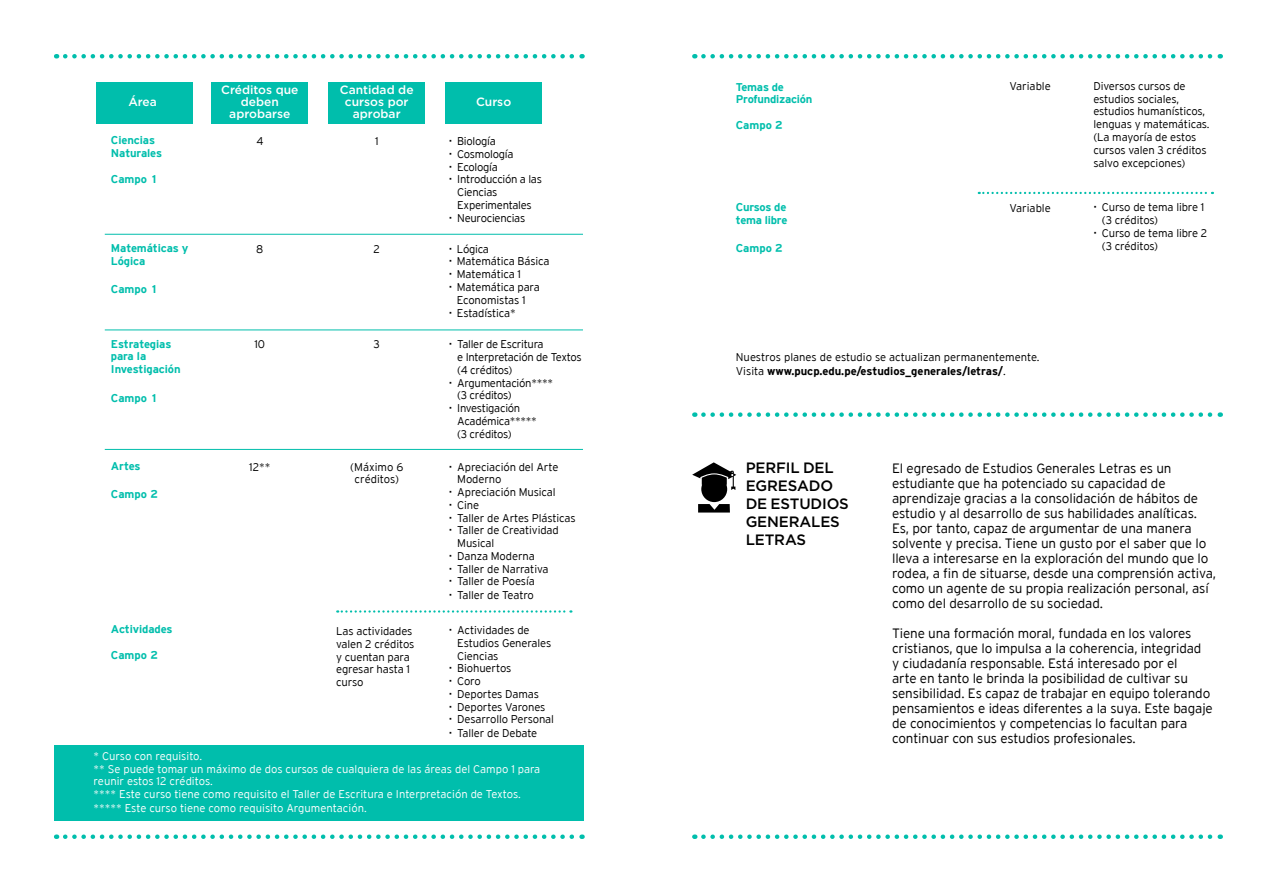
<style>
.page{position:relative;width:1276px;height:893px;background:#fff}
.page>*{position:absolute;margin:0;border:0;box-sizing:border-box;transform-origin:0 0}
.t1{font:500 15px/18px "Gotham";letter-spacing:-.01em;color:#000}
.t2{font:300 13.5px/15px "Interstate";letter-spacing:-.01em;color:#000}
.t3{font:500 12px/12px "Gotham";color:#fff;text-align:center}
.t4{font:300 11.25px/12.9px "Interstate";letter-spacing:-.01em;color:#000}
.t5{font:300 11.25px/12.8px "Interstate";color:#fff}
.t6{font:700 11.25px/12.8px "Interstate";letter-spacing:-.01em;color:#00beac}
.s1{font-weight:700}
</style>
<div class="page">
<svg style="left:65px;top:54px;width:517px;height:5px"></svg>
<svg style="left:65px;top:834px;width:517px;height:5px"></svg>
<svg style="left:703px;top:54px;width:517px;height:5px"></svg>
<svg style="left:703px;top:834px;width:517px;height:5px"></svg>
<svg style="left:703px;top:412px;width:517px;height:5px"></svg>
<svg style="left:978px;top:192px;width:235px;height:2px"></svg>
<hr style="left:105px;top:234px;width:478px;height:1px;background:#00beac">
<hr style="left:105px;top:330px;width:478px;height:1px;background:#00beac">
<hr style="left:105px;top:449px;width:478px;height:1px;background:#00beac">
<div style="left:96px;top:82px;width:96px;height:42px;background:#00beac"></div>
<div style="left:211px;top:82px;width:97px;height:42px;background:#00beac"></div>
<div style="left:328px;top:82px;width:97px;height:42px;background:#00beac"></div>
<div style="left:445px;top:82px;width:97px;height:42px;background:#00beac"></div>
<svg style="left:692px;top:462px;width:44px;height:51px"></svg>
<div style="left:54px;top:745px;width:530px;height:76px;background:#00beac"></div>
<svg style="left:337px;top:610px;width:234px;height:3px"></svg>
<p class="t3" style="left:128px;top:96px;width:30px">Área</p>
<p class="t3" style="left:221px;top:84px;width:79px">Créditos que deben aprobarse</p>
<p class="t3" style="left:340px;top:83px;width:75px">Cantidad de cursos por aprobar</p>
<p class="t3" style="left:476px;top:96px;width:37px">Curso</p>
<p class="t6" style="left:111px;top:134px;width:53px">Ciencias<br>Naturales</p>
<p class="t6" style="left:111px;top:172px;width:48px">Campo 1</p>
<p class="t4" style="left:256px;top:135px;width:9px">4</p>
<p class="t4" style="left:375px;top:135px;width:5px">1</p>
<p class="t4" style="left:457px;top:135px;width:86px">Biología<br>Cosmología<br>Ecología<br>Introducción a las<br>Ciencias<br>Experimentales<br>Neurociencias</p>
<p class="t6" style="left:111px;top:242px;width:79px">Matemáticas y<br>Lógica</p>
<p class="t6" style="left:111px;top:283px;width:48px">Campo 1</p>
<p class="t4" style="left:256px;top:242px;width:9px">8</p>
<p class="t4" style="left:373px;top:242px;width:8px">2</p>
<p class="t4" style="left:457px;top:242px;width:94px">Lógica<br>Matemática Básica<br>Matemática 1<br>Matemática para<br>Economistas 1<br>Estadística*</p>
<p class="t6" style="left:111px;top:337px;width:71px">Estrategias para la<br>Investigación</p>
<p class="t6" style="left:111px;top:391px;width:48px">Campo 1</p>
<p class="t4" style="left:254px;top:338px;width:12px">10</p>
<p class="t4" style="left:373px;top:338px;width:8px">3</p>
<p class="t4" style="left:457px;top:338px;width:126px">Taller de Escritura<br>e Interpretación de Textos (4 créditos)<br>Argumentación****<br>(3 créditos)<br>Investigación<br>Académica*****<br>(3 créditos)</p>
<p class="t6" style="left:111px;top:459px;width:31px">Artes</p>
<p class="t6" style="left:111px;top:488px;width:48px">Campo 2</p>
<p class="t6" style="left:111px;top:623px;width:63px">Actividades</p>
<p class="t6" style="left:111px;top:649px;width:48px">Campo 2</p>
<p class="t4" style="left:249px;top:460px;width:23px">12**</p>
<p class="t4" style="left:350px;top:460px;width:55px;text-align:center">(Máximo 6 créditos)</p>
<p class="t4" style="left:457px;top:460px;width:120px">Apreciación del Arte<br>Moderno<br>Apreciación Musical<br>Cine<br>Taller de Artes Plásticas<br>Taller de Creatividad<br>Musical<br>Danza Moderna<br>Taller de Narrativa<br>Taller de Poesía<br>Taller de Teatro</p>
<p class="t4" style="left:336px;top:625px;width:80px">Las actividades valen 2 créditos y cuentan para egresar hasta 1 curso</p>
<p class="t4" style="left:457px;top:624px;width:98px">Actividades de<br>Estudios Generales<br>Ciencias<br>Biohuertos<br>Coro<br>Deportes Damas<br>Deportes Varones<br>Desarrollo Personal<br>Taller de Debate</p>
<p class="t5" style="left:94px;top:749px;width:448px">* Curso con requisito.<br>** Se puede tomar un máximo de dos cursos de cualquiera de las áreas del Campo 1 para reunir estos 12 créditos.<br>**** Este curso tiene como requisito el Taller de Escritura e Interpretación de Textos.</p>
<p class="t5" style="left:94px;top:802px;width:275px">***** Este curso tiene como requisito Argumentación.</p>
<p class="t6" style="left:736px;top:80px;width:78px">Temas de<br>Profundización</p>
<p class="t6" style="left:736px;top:118px;width:48px">Campo 2</p>
<p class="t4" style="left:1009px;top:80px;width:43px">Variable</p>
<p class="t4" style="left:1093px;top:79px;width:118px">Diversos cursos de estudios sociales, estudios humanísticos, lenguas y matemáticas. (La mayoría de estos cursos valen 3 créditos salvo excepciones)</p>
<p class="t6" style="left:736px;top:200px;width:53px">Cursos de tema libre</p>
<p class="t6" style="left:736px;top:242px;width:48px">Campo 2</p>
<p class="t4" style="left:1009px;top:201px;width:43px">Variable</p>
<p class="t4" style="left:1102px;top:201px;width:107px">Curso de tema libre 1 (3 créditos)<br>Curso de tema libre 2 (3 créditos)</p>
<p class="t4" style="left:736px;top:349px;width:305px;line-height:14.4px">Nuestros planes de estudio se actualizan permanentemente.<br>Visita <span class="s1">www.pucp.edu.pe/estudios_generales/letras/</span>.</p>
<h1 class="t1" style="left:745px;top:459px;width:105px">PERFIL DEL<br>EGRESADO<br>DE ESTUDIOS<br>GENERALES<br>LETRAS</h1>
<p class="t2" style="left:892px;top:460px;width:325px">El egresado de Estudios Generales Letras es un estudiante que ha potenciado su capacidad de aprendizaje gracias a la consolidación de hábitos de estudio y al desarrollo de sus habilidades analíticas.<br>Es, por tanto, capaz de argumentar de una manera solvente y precisa. Tiene un gusto por el saber que lo lleva a interesarse en la exploración del mundo que lo rodea, a fin de situarse, desde una comprensión activa, como un agente de su propia realización personal, así como del desarrollo de su sociedad.</p>
<p class="t2" style="left:892px;top:625px;width:322px">Tiene una formación moral, fundada en los valores cristianos, que lo impulsa a la coherencia, integridad<br>y ciudadanía responsable. Está interesado por el<br>arte en tanto le brinda la posibilidad de cultivar su sensibilidad. Es capaz de trabajar en equipo tolerando pensamientos e ideas diferentes a la suya. Este bagaje de conocimientos y competencias lo facultan para continuar con sus estudios profesionales.</p>
</div>
